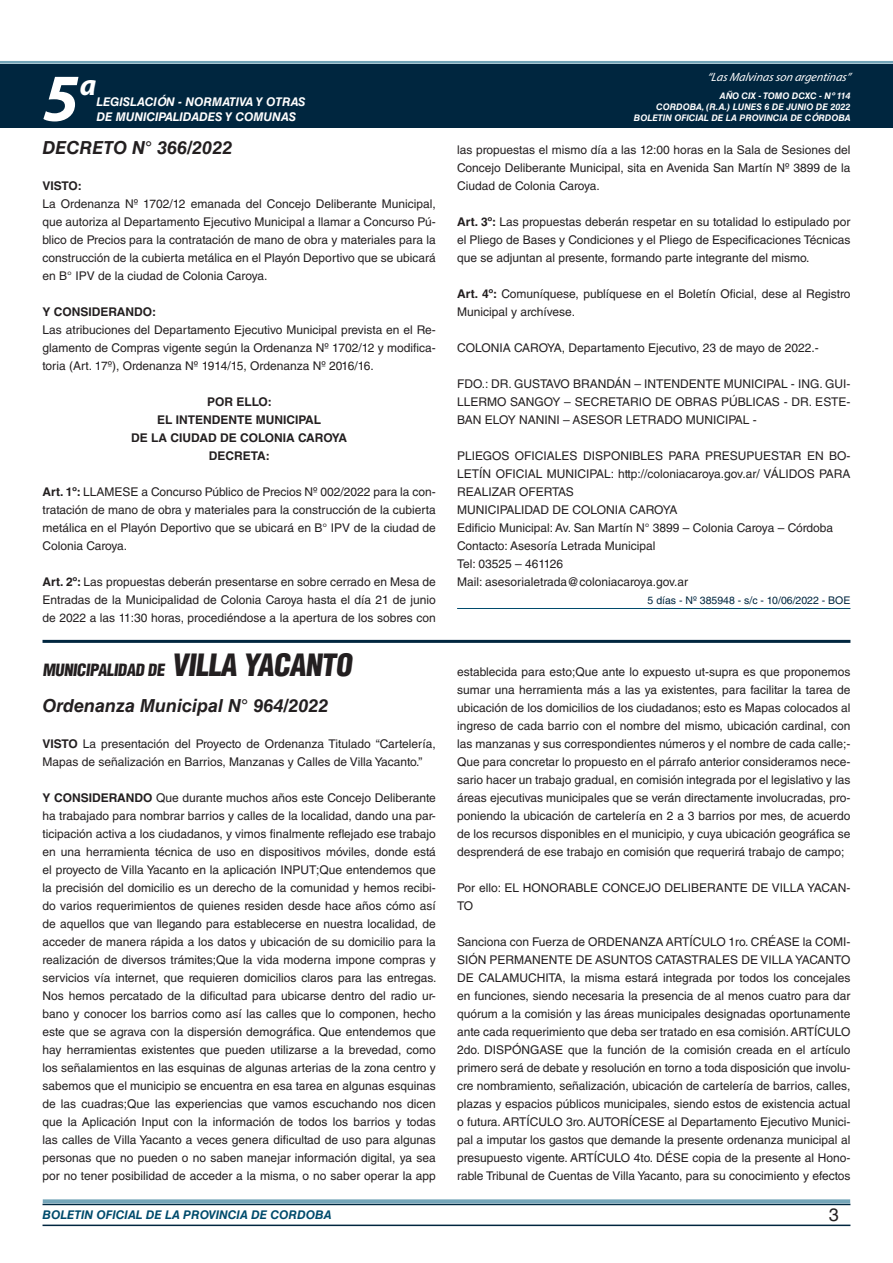
<style>
.page{position:relative;width:893px;height:1263px;background:#fff}
.page>*{position:absolute;margin:0;border:0;box-sizing:border-box;transform-origin:0 0}
.t1{font:italic 700 67.5px "Myriad Pro";color:#fff}
.t2{font:italic 700 30px "Myriad Pro";color:#fff}
.DOC__N{font:italic 700 18px "Helvetica LT Std";color:#231f20}
.t3{font:18px "Helvetica LT Std";color:#231f20}
.BASE{font:900 condensed 16.5px "Helvetica LT Std";color:#231f20}
.TEXTO_BASE{font:12px/18px "Helvetica LT Std";color:#231f20;text-align:justify}
.RESUELVE{font:700 12px "Helvetica LT Std";color:#231f20}
.t4{font:italic 700 12px "Helvetica LT Std";color:#fff}
.t5{font:italic 700 12px "Helvetica LT Std";color:#004b6c}
.t6{font:italic 12px "Myriad Pro";color:#fff}
.TEXTO_BASE-2{font:700 12px "Helvetica LT Std";color:#231f20}
.FECHA_DE_VENCIMIENTO{font:10.5px "Helvetica LT Std";color:#00263f}
.t7{font:italic 700 9px/10.8px "Helvetica LT Std";color:#fff;text-align:right}
.s1{font-weight:700}
.s2{font-size:30px}
</style>
<div class="page">
<div style="left:0;top:61px;width:893px;height:6px;background:#fff;opacity:.75"></div>
<div style="left:0;top:64px;width:893px;height:64px;background:#00263f"></div>
<hr style="left:43px;top:1224px;width:807px;height:2px;background:#00263f">
<div style="left:42px;top:1198px;width:809px;height:8px;background:#fff;opacity:.75"></div>
<hr style="left:457px;top:608px;width:393px;height:1px;background:#004b6c">
<hr style="left:43px;top:640px;width:807px;height:3px;background:#00263f">
<h1 class="t1" style="left:43px;top:54px;width:38px">5</h1>
<h2 class="t2" style="left:80px;top:66px;width:18px">a</h2>
<p class="t4" style="left:96px;top:95px;width:211px">LEGISLACIÓN - NORMATIVA Y OTRAS</p>
<p class="t4" style="left:96px;top:109px;width:201px">DE MUNICIPALIDADES Y COMUNAS</p>
<p class="DOC__N" style="left:43px;top:136px;width:191px">DECRETO N° 366/2022</p>
<p class="TEXTO_BASE-2" style="left:43px;top:178px;width:41px">VISTO:</p>
<p class="TEXTO_BASE" style="left:43px;top:195px;width:395px">La Ordenanza Nº 1702/12 emanada del Concejo Deliberante Municipal, que autoriza al Departamento Ejecutivo Municipal a llamar a Concurso Pú&shy;blico de Precios para la contratación de mano de obra y materiales para la construcción de la cubierta metálica en el Playón Deportivo que se ubicará en B° IPV de la ciudad de Colonia Caroya.</p>
<p class="TEXTO_BASE-2" style="left:43px;top:304px;width:115px">Y CONSIDERANDO:</p>
<p class="TEXTO_BASE" style="left:43px;top:321px;width:395px">Las atribuciones del Departamento Ejecutivo Municipal prevista en el Re&shy;glamento de Compras vigente según la Ordenanza Nº 1702/12 y modifica&shy;toria (Art. 17º), Ordenanza Nº 1914/15, Ordenanza Nº 2016/16.</p>
<p class="RESUELVE" style="left:207px;top:394px;width:66px">POR ELLO:</p>
<p class="RESUELVE" style="left:157px;top:412px;width:166px">EL INTENDENTE MUNICIPAL</p>
<p class="RESUELVE" style="left:131px;top:430px;width:218px">DE LA CIUDAD DE COLONIA CAROYA</p>
<p class="RESUELVE" style="left:209px;top:448px;width:62px">DECRETA:</p>
<p class="TEXTO_BASE" style="left:43px;top:483px;width:395px"><span class="s1">Art. 1º:</span> LLAMESE a Concurso Público de Precios Nº 002/2022 para la con&shy;tratación de mano de obra y materiales para la construcción de la cubierta metálica en el Playón Deportivo que se ubicará en B° IPV de la ciudad de Colonia Caroya.</p>
<p class="TEXTO_BASE" style="left:43px;top:573px;width:395px"><span class="s1">Art. 2º:</span> Las propuestas deberán presentarse en sobre cerrado en Mesa de Entradas de la Municipalidad de Colonia Caroya hasta el día 21 de junio de 2022 a las 11:30 horas, procediéndose a la apertura de los sobres con</p>
<p class="BASE" style="left:43px;top:659px;width:315px">MUNICIPALIDAD DE <span class="s2">VILLA YACANTO</span></p>
<p class="DOC__N" style="left:43px;top:694px;width:287px">Ordenanza Municipal N° 964/2022</p>
<p class="TEXTO_BASE" style="left:43px;top:735px;width:395px"><span class="s1">VISTO</span> La presentación del Proyecto de Ordenanza Titulado “Cartelería,<br>Mapas de señalización en Barrios, Manzanas y Calles de Villa Yacanto.”</p>
<p class="TEXTO_BASE" style="left:43px;top:789px;width:395px"><span class="s1">Y CONSIDERANDO</span> Que durante muchos años este Concejo Deliberante ha trabajado para nombrar barrios y calles de la localidad, dando una par&shy;ticipación activa a los ciudadanos, y vimos finalmente reflejado ese trabajo en una herramienta técnica de uso en dispositivos móviles, donde está el proyecto de Villa Yacanto en la aplicación INPUT;Que entendemos que la precisión del domicilio es un derecho de la comunidad y hemos recibi&shy;do varios requerimientos de quienes residen desde hace años cómo así de aquellos que van llegando para establecerse en nuestra localidad, de acceder de manera rápida a los datos y ubicación de su domicilio para la realización de diversos trámites;Que la vida moderna impone compras y servicios vía internet, que requieren domicilios claros para las entregas.<br>Nos hemos percatado de la dificultad para ubicarse dentro del radio ur&shy;bano y conocer los barrios como así las calles que lo componen, hecho este que se agrava con la dispersión demográfica. Que entendemos que hay herramientas existentes que pueden utilizarse a la brevedad, como los señalamientos en las esquinas de algunas arterias de la zona centro y sabemos que el municipio se encuentra en esa tarea en algunas esquinas de las cuadras;Que las experiencias que vamos escuchando nos dicen que la Aplicación Input con la información de todos los barrios y todas las calles de Villa Yacanto a veces genera dificultad de uso para algunas personas que no pueden o no saben manejar información digital, ya sea por no tener posibilidad de acceder a la misma, o no saber operar la app</p>
<p class="t6" style="left:707px;top:70px;width:145px">“LasMalvinasson argentinas”</p>
<p class="t7" style="left:634px;top:91px;width:218px">AÑO CIX - TOMO DCXC - Nº 114<br>CORDOBA, (R.A.) LUNES 6 DE JUNIO DE 2022<br>BOLETIN OFICIAL DE LA PROVINCIA DE CÓRDOBA</p>
<p class="TEXTO_BASE" style="left:457px;top:141px;width:395px">las propuestas el mismo día a las 12:00 horas en la Sala de Sesiones del Concejo Deliberante Municipal, sita en Avenida San Martín Nº 3899 de la Ciudad de Colonia Caroya.</p>
<p class="TEXTO_BASE" style="left:457px;top:213px;width:395px"><span class="s1">Art. 3º:</span> Las propuestas deberán respetar en su totalidad lo estipulado por el Pliego de Bases y Condiciones y el Pliego de Especificaciones Técnicas que se adjuntan al presente, formando parte integrante del mismo.</p>
<p class="TEXTO_BASE" style="left:457px;top:285px;width:395px"><span class="s1">Art. 4º:</span> Comuníquese, publíquese en el Boletín Oficial, dese al Registro<br>Municipal y archívese.</p>
<p class="TEXTO_BASE" style="left:457px;top:339px;width:363px">COLONIA CAROYA, Departamento Ejecutivo, 23 de mayo de 2022.-</p>
<p class="TEXTO_BASE" style="left:457px;top:375px;width:395px">FDO.: DR. GUSTAVO BRANDÁN – INTENDENTE MUNICIPAL - ING. GUI-LLERMO SANGOY – SECRETARIO DE OBRAS PÚBLICAS - DR. ESTE-BAN ELOY NANINI – ASESOR LETRADO MUNICIPAL -</p>
<p class="TEXTO_BASE" style="left:457px;top:447px;width:395px">PLIEGOS OFICIALES DISPONIBLES PARA PRESUPUESTAR EN BO-LETÍN OFICIAL MUNICIPAL: http://coloniacaroya.gov.ar/ VÁLIDOS PARA REALIZAR OFERTAS</p>
<p class="TEXTO_BASE" style="left:457px;top:501px;width:222px">MUNICIPALIDAD DE COLONIA CAROYA</p>
<p class="TEXTO_BASE" style="left:457px;top:519px;width:378px">Edificio Municipal: Av. San Martín N° 3899 – Colonia Caroya – Córdoba</p>
<p class="TEXTO_BASE" style="left:457px;top:537px;width:200px">Contacto: Asesoría Letrada Municipal</p>
<p class="TEXTO_BASE" style="left:457px;top:555px;width:108px">Tel: 03525 – 461126</p>
<p class="TEXTO_BASE" style="left:457px;top:573px;width:233px">Mail: asesorialetrada@coloniacaroya.gov.ar</p>
<p class="FECHA_DE_VENCIMIENTO" style="left:648px;top:594px;width:204px">5 días - Nº 385948 - s/c - 10/06/2022 - BOE</p>
<p class="TEXTO_BASE" style="left:457px;top:663px;width:395px">establecida para esto;Que ante lo expuesto ut-supra es que proponemos sumar una herramienta más a las ya existentes, para facilitar la tarea de ubicación de los domicilios de los ciudadanos; esto es Mapas colocados al ingreso de cada barrio con el nombre del mismo, ubicación cardinal, con las manzanas y sus correspondientes números y el nombre de cada calle;- Que para concretar lo propuesto en el párrafo anterior consideramos nece&shy;sario hacer un trabajo gradual, en comisión integrada por el legislativo y las áreas ejecutivas municipales que se verán directamente involucradas, pro&shy;poniendo la ubicación de cartelería en 2 a 3 barrios por mes, de acuerdo de los recursos disponibles en el municipio, y cuya ubicación geográfica se desprenderá de ese trabajo en comisión que requerirá trabajo de campo;</p>
<p class="TEXTO_BASE" style="left:457px;top:879px;width:395px">Por ello: EL HONORABLE CONCEJO DELIBERANTE DE VILLA YACAN-<br>TO</p>
<p class="TEXTO_BASE" style="left:457px;top:933px;width:395px">Sanciona con Fuerza de ORDENANZA ARTÍCULO 1ro. CRÉASE la COMI-SIÓN PERMANENTE DE ASUNTOS CATASTRALES DE VILLA YACANTO DE CALAMUCHITA, la misma estará integrada por todos los concejales en funciones, siendo necesaria la presencia de al menos cuatro para dar quórum a la comisión y las áreas municipales designadas oportunamente ante cada requerimiento que deba ser tratado en esa comisión. ARTÍCULO 2do. DISPÓNGASE que la función de la comisión creada en el artículo primero será de debate y resolución en torno a toda disposición que involu&shy;cre nombramiento, señalización, ubicación de cartelería de barrios, calles, plazas y espacios públicos municipales, siendo estos de existencia actual o futura. ARTÍCULO 3ro. AUTORÍCESE al Departamento Ejecutivo Munici&shy;pal a imputar los gastos que demande la presente ordenanza municipal al presupuesto vigente. ARTÍCULO 4to. DÉSE copia de la presente al Hono&shy;rable Tribunal de Cuentas de Villa Yacanto, para su conocimiento y efectos</p>
<p class="t5" style="left:43px;top:1208px;width:290px">BOLETIN OFICIAL DE LA PROVINCIA DE CORDOBA</p>
<h3 class="t3" style="left:829px;top:1204px;width:12px">3</h3>
</div>
